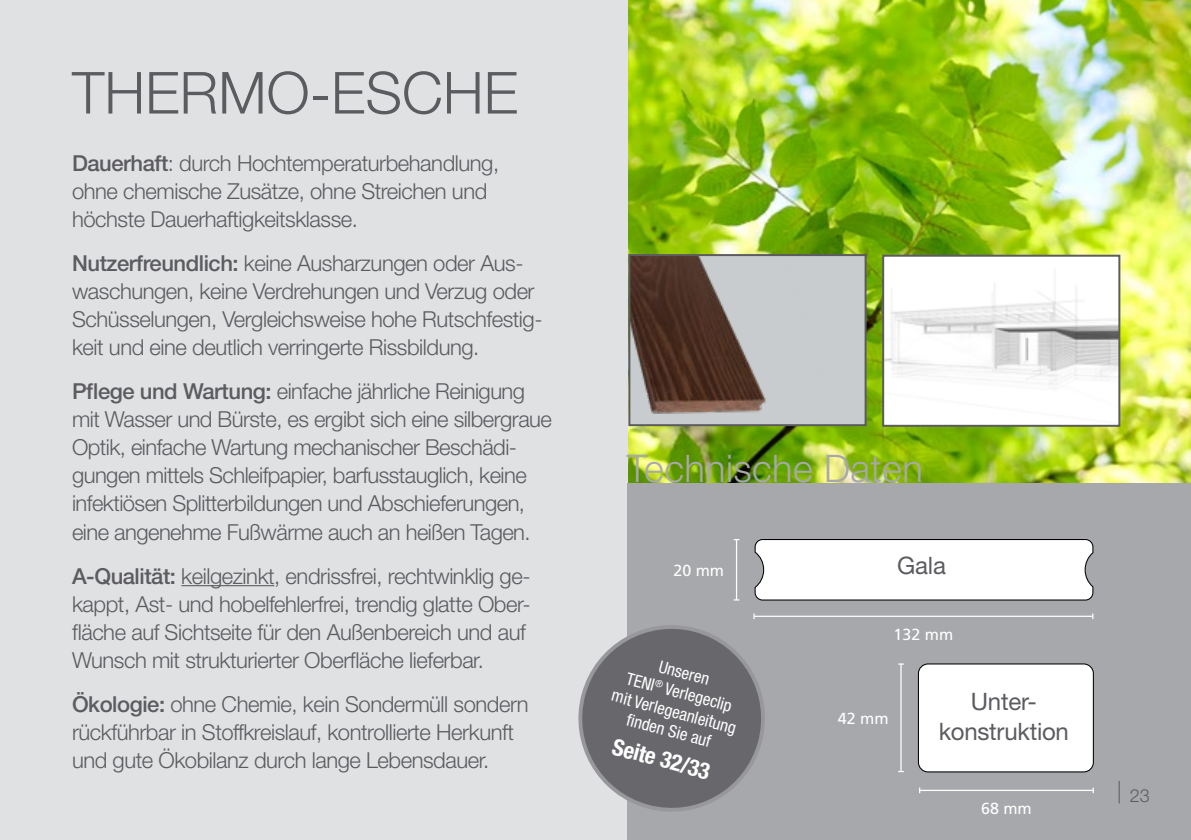
<style>
.page{position:relative;width:1191px;height:840px;background:#fff}
.page>*{position:absolute;margin:0;border:0;box-sizing:border-box;transform-origin:0 0}
.t1{font:300 58px "Helvetica Neue LT Std";color:#5c5b60}
.t2{font:300 38px "Helvetica Neue LT Std";letter-spacing:.01em;color:#a7a8ab}
.t3{font:24px/30px "Helvetica Neue LT Std";letter-spacing:-.01em;color:#5c5b60;text-align:center}
.t4{font:700 condensed 22.8px "Helvetica Neue LT Std";color:#fff}
.t5{font:300 22px/28px "Helvetica Neue LT Std";letter-spacing:-.02em;color:#5c5b60}
.t6{font:300 18px "Helvetica Neue LT Std";color:#5c5b60}
.t7{font:condensed 17px/19.8px "Helvetica Neue LT Std";color:#fff;text-align:center}
.t8{font:16px "Frutiger LT";color:#fff}
.s1{font-weight:500}
</style>
<div class="page">
<div style="left:0;top:0;width:1191px;height:839px;background:#dfe1e2"></div>
<img style="left:629px;top:0;width:562px;height:483px">
<div style="left:628px;top:483px;width:563px;height:356px;background:#a7a8ab"></div>
<img style="left:631px;top:257px;width:232px;height:166px">
<div style="left:628px;top:254px;width:238px;height:172px;border:2px solid #5c5b60"></div>
<img style="left:885px;top:257px;width:232px;height:166px">
<div style="left:882px;top:254px;width:238px;height:172px;border:2px solid #5c5b60"></div>
<hr style="left:181px;top:584px;width:93px;height:2px;background:#5c5b60">
<hr style="left:754px;top:615px;width:338px;height:1px;background:#fff">
<hr style="left:736px;top:539px;width:1px;height:60px;background:#fff">
<svg style="left:754px;top:539px;width:340px;height:61px;background:#f5f5f5"></svg>
<hr style="left:919px;top:789px;width:174px;height:1px;background:#fff">
<hr style="left:900px;top:663px;width:1px;height:108px;background:#fff">
<div style="left:918px;top:663px;width:175px;height:108px;background:#fff;border-radius:10px"></div>
<div style="left:918px;top:663px;width:175px;height:109px;border:1px solid #000;border-radius:10px"></div>
<svg style="left:578px;top:612px;width:199px;height:207px"></svg>
<svg style="left:1118px;top:781px;width:1px;height:22px"></svg>
<h1 class="t1" style="left:72px;top:57px;width:447px">THERMO-ESCHE</h1>
<p class="t5" style="left:72px;top:149px;width:428px"><span class="s1">Dauerhaft</span>: durch Hochtemperaturbehandlung, ohne chemische Zusätze, ohne Streichen und höchste Dauerhaftigkeitsklasse.</p>
<p class="t5" style="left:72px;top:249px;width:472px"><span class="s1">Nutzerfreundlich:</span> keine Ausharzungen oder Aus&shy;waschungen, keine Verdrehungen und Verzug oder Schüsselungen, Vergleichsweise hohe Rutschfestig&shy;keit und eine deutlich verringerte Rissbildung.</p>
<p class="t5" style="left:72px;top:377px;width:481px"><span class="s1">Pflege und Wartung:</span> einfache jährliche Reinigung mit Wasser und Bürste, es ergibt sich eine silbergraue Optik, einfache Wartung mechanischer Beschädi&shy;gungen mittels Schleifpapier, barfusstauglich, keine infektiösen Splitterbildungen und Abschieferungen, eine angenehme Fußwärme auch an heißen Tagen.</p>
<p class="t5" style="left:72px;top:561px;width:460px"><span class="s1">A-Qualität:</span> keilgezinkt, endrissfrei, rechtwinklig ge&shy;kappt, Ast- und hobelfehlerfrei, trendig glatte Ober&shy;fläche auf Sichtseite für den Außenbereich und auf Wunsch mit strukturierter Oberfläche lieferbar.</p>
<p class="t5" style="left:72px;top:689px;width:458px"><span class="s1">Ökologie:</span> ohne Chemie, kein Sondermüll sondern rückführbar in Stoffkreislauf, kontrollierte Herkunft und gute Ökobilanz durch lange Lebensdauer.</p>
<h2 class="t2" style="left:627px;top:445px;width:297px">Technische Daten</h2>
<p class="t8" style="left:673px;top:560px;width:52px">20 mm</p>
<p class="t7" style="left:625px;top:646px;width:130px;rotate:15deg">Unseren<br>TENI<sup>®</sup> Verlegeclip mit Verlegeanleitung fi nden Sie auf</p>
<p class="t4" style="left:616px;top:732px;width:102px;rotate:15deg">Seite 32/33</p>
<p class="t3" style="left:897px;top:549px;width:50px">Gala</p>
<p class="t8" style="left:893px;top:624px;width:61px">132 mm</p>
<p class="t8" style="left:838px;top:708px;width:52px">42 mm</p>
<p class="t3" style="left:938px;top:685px;width:132px">Unter&shy;konstruktion</p>
<p class="t8" style="left:981px;top:798px;width:52px">68 mm</p>
<p class="t6" style="left:1129px;top:783px;width:22px">23</p>
</div>
